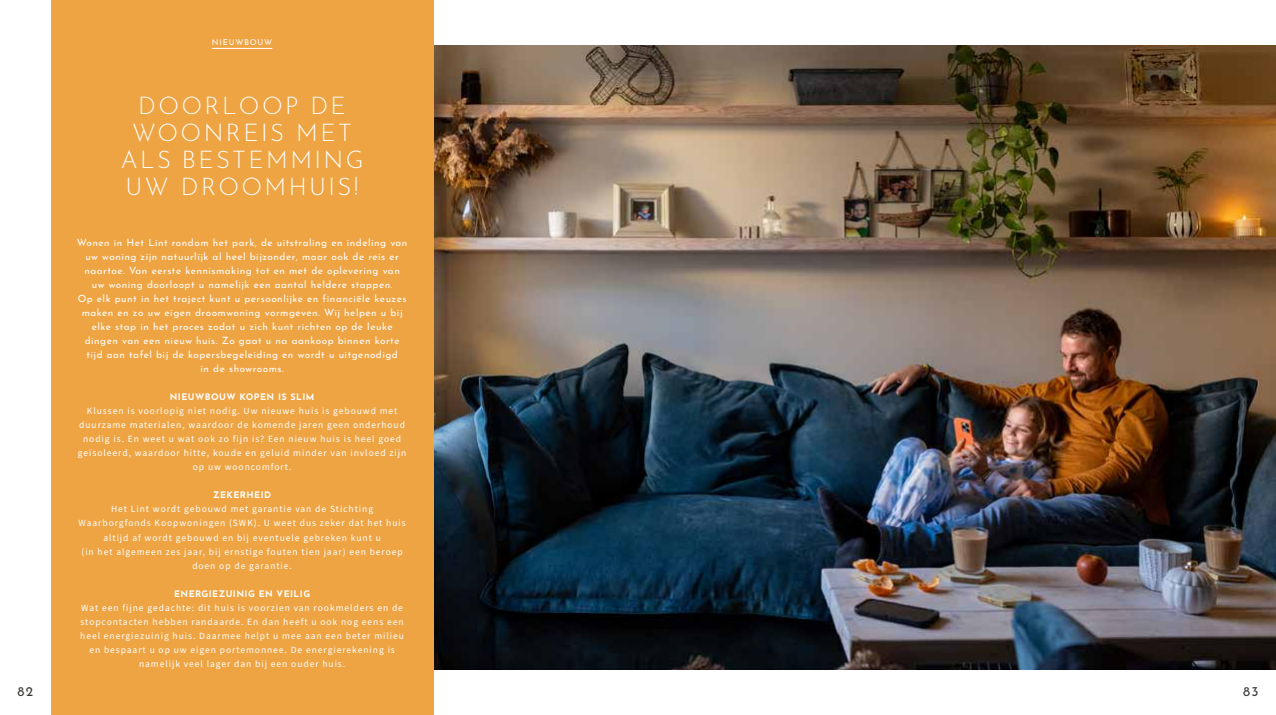
<style>
.page{position:relative;width:1276px;height:715px;background:#fff}
.page>*{position:absolute;margin:0;border:0;box-sizing:border-box;transform-origin:0 0}
.t1{font:300 24px/27px "Josefin Sans";letter-spacing:.1em;color:#fff;text-align:center}
.t2{font:13.5px "Josefin Sans";color:#3c3c3b}
.t3{font:10px/14px "Josefin Sans";letter-spacing:.05em;color:#fff;text-align:center}
.t4{font:9.5px/14px "Source Sans Pro";letter-spacing:.1em;color:#fff;text-align:center}
.t5{font:700 9px "Josefin Sans";letter-spacing:.05em;color:#fff}
.t6{font:8px "Josefin Sans";letter-spacing:.1em;color:#fff}
</style>
<div class="page">
<img style="left:433px;top:45px;width:843px;height:624px">
<div style="left:51px;top:0;width:382px;height:714px;background:#eea443"></div>
<hr style="left:212px;top:48px;width:60px;height:1px;background:#fff">
<p class="t6" style="left:212px;top:36px;width:62px">NIEUWBOUW</p>
<h1 class="t1" style="left:121px;top:90px;width:244px">DOORLOOP DE<br>WOONREIS MET<br>ALS BESTEMMING<br>UW DROOMHUIS!</h1>
<p class="t3" style="left:77px;top:234px;width:332px">Wonen in Het Lint rondom het park, de uitstraling en indeling van uw woning zijn natuurlijk al heel bijzonder, maar ook de reis er naartoe. Van eerste kennismaking tot en met de oplevering van<br>uw woning doorloopt u namelijk een aantal heldere stappen.<br>Op elk punt in het traject kunt u persoonlijke en financiële keuzes maken en zo uw eigen droomwoning vormgeven. Wij helpen u bij elke stap in het proces zodat u zich kunt richten op de leuke dingen van een nieuw huis. Zo gaat u na aankoop binnen korte tijd aan tafel bij de kopersbegeleiding en wordt u uitgenodigd<br>in de showrooms.</p>
<p class="t5" style="left:170px;top:389px;width:146px">NIEUWBOUW KOPEN IS SLIM</p>
<p class="t4" style="left:78px;top:404px;width:330px">Klussen is voorlopig niet nodig. Uw nieuwe huis is gebouwd met duurzame materialen, waardoor de komende jaren geen onderhoud nodig is. En weet u wat ook zo fijn is? Een nieuw huis is heel goed geïsoleerd, waardoor hitte, koude en geluid minder van invloed zijn op uw wooncomfort.</p>
<p class="t5" style="left:213px;top:487px;width:59px">ZEKERHEID</p>
<p class="t4" style="left:78px;top:502px;width:329px">Het Lint wordt gebouwd met garantie van de Stichting Waarborgfonds Koopwoningen (SWK). U weet dus zeker dat het huis altijd af wordt gebouwd en bij eventuele gebreken kunt u<br>(in het algemeen zes jaar, bij ernstige fouten tien jaar) een beroep doen op de garantie.</p>
<p class="t5" style="left:174px;top:585px;width:138px">ENERGIEZUINIG EN VEILIG</p>
<p class="t4" style="left:80px;top:600px;width:325px">Wat een fijne gedachte: dit huis is voorzien van rookmelders en de stopcontacten hebben randaarde. En dan heeft u ook nog eens een heel energiezuinig huis. Daarmee helpt u mee aan een beter milieu en bespaart u op uw eigen portemonnee. De energierekening is namelijk veel lager dan bij een ouder huis.</p>
<h2 class="t2" style="left:17px;top:680px;width:17px">82</h2>
<h2 class="t2" style="left:1243px;top:680px;width:17px">83</h2>
</div>
